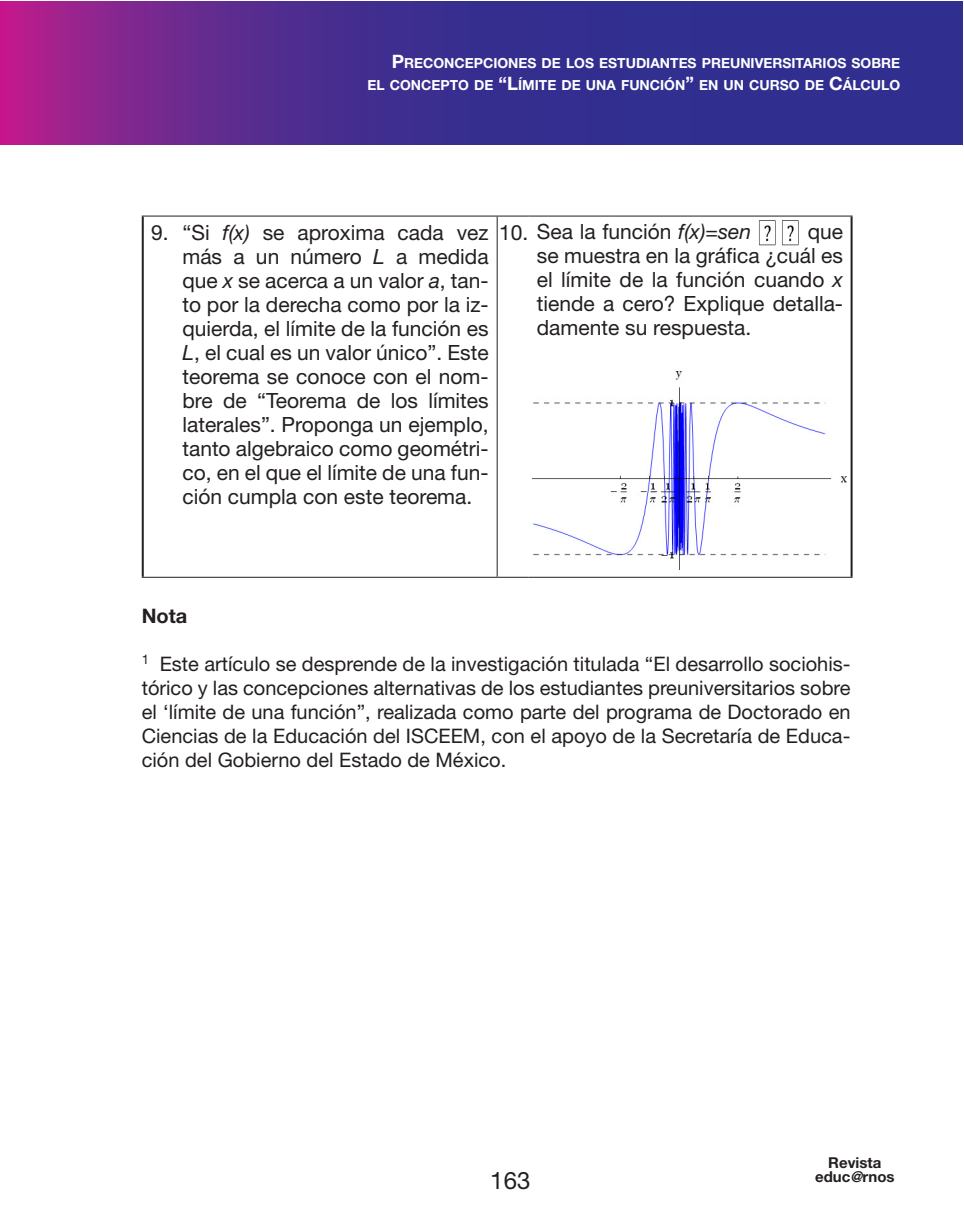
<style>
.page{position:relative;width:964px;height:1214px;background:#fff}
.page>*{position:absolute;margin:0;border:0;box-sizing:border-box;transform-origin:0 0}
.t1{font:24px "Helvetica Neue LT Std";color:#231f20}
.t2{font:21px/24px "Helvetica Neue LT Std";color:#231f20;text-align:justify}
.t3{font:20px/24px "Helvetica Neue LT Std";color:#231f20;text-align:justify}
.t4{font:700 20px "Helvetica Neue LT Std";color:#231f20}
.t5{font:700 15px/14px "Helvetica Neue LT Std";color:#231f20;text-align:center}
.t6{font:700 13.8px/22.2px "Helvetica Neue LT Std";color:#fff;text-align:right}
.s1{font-size:18.4px}
.s2{font-style:italic}
</style>
<div class="page">
<svg style="left:0;top:1px;width:962px;height:144px;background:#4c2c8e"></svg>
<hr style="left:142px;top:216px;width:2px;height:360px;background:#231f20">
<hr style="left:850px;top:216px;width:2px;height:360px;background:#231f20">
<hr style="left:142px;top:215px;width:32px;height:1px;background:#231f20">
<hr style="left:174px;top:215px;width:323px;height:1px;background:#231f20">
<hr style="left:497px;top:215px;width:31px;height:1px;background:#231f20">
<hr style="left:497px;top:216px;width:1px;height:360px;background:#231f20">
<hr style="left:528px;top:215px;width:324px;height:1px;background:#231f20">
<hr style="left:142px;top:576px;width:32px;height:1px;background:#231f20">
<hr style="left:174px;top:576px;width:323px;height:1px;background:#231f20">
<hr style="left:497px;top:576px;width:31px;height:1px;background:#231f20">
<hr style="left:528px;top:576px;width:324px;height:1px;background:#231f20">
<img style="left:532px;top:371px;width:315px;height:199px">
<img style="left:759px;top:220px;width:17px;height:26px">
<img style="left:782px;top:220px;width:17px;height:26px">
<p class="t6" style="left:367px;top:52px;width:534px"><span class="s1">P</span>RECONCEPCIONES DE LOS ESTUDIANTES PREUNIVERSITARIOS SOBRE<br>EL CONCEPTO DE <span class="s1">“L</span>ÍMITE DE UNA FUNCIÓN<span class="s1">”</span> EN UN CURSO DE <span class="s1">C</span>ÁLCULO</p>
<p class="t2" style="left:182px;top:220px;width:308px;text-indent:-31px">9. “Si <span class="s2">f(x)</span> se aproxima cada vez más a un número <span class="s2">L</span> a medida que <span class="s2">x</span> se acerca a un valor <span class="s2">a</span>, tan&shy;to por la derecha como por la iz&shy;quierda, el límite de la función es <span class="s2">L</span>, el cual es un valor único”. Este teorema se conoce con el nom&shy;bre de “Teorema de los límites laterales”. Proponga un ejemplo, tanto algebraico como geométri&shy;co, en el que el límite de una fun&shy;ción cumpla con este teorema.</p>
<p class="t2" style="left:499px;top:219px;width:253px">10. Sea la función <span class="s2">f(x)=sen</span></p>
<p class="t2" style="left:537px;top:219px;width:308px;text-indent:271px">que se muestra en la gráfica ¿cuál es el límite de la función cuando <span class="s2">x </span>tiende a cero? Explique detalla&shy;damente su respuesta.</p>
<p class="t4" style="left:142px;top:603px;width:47px">Nota</p>
<p class="t3" style="left:142px;top:651px;width:710px"><sup>1</sup> Este artículo se desprende de la investigación titulada “El desarrollo sociohis&shy;tórico y las concepciones alternativas de los estudiantes preuniversitarios sobre el ‘límite de una función”, realizada como parte del programa de Doctorado en Ciencias de la Educación del ISCEEM, con el apoyo de la Secretaría de Educa&shy;ción del Gobierno del Estado de México.</p>
<p class="t1" style="left:490px;top:1165px;width:42px">163</p>
<p class="t5" style="left:815px;top:1155px;width:81px">Revista educ<span class="s2">@</span>rnos</p>
</div>
